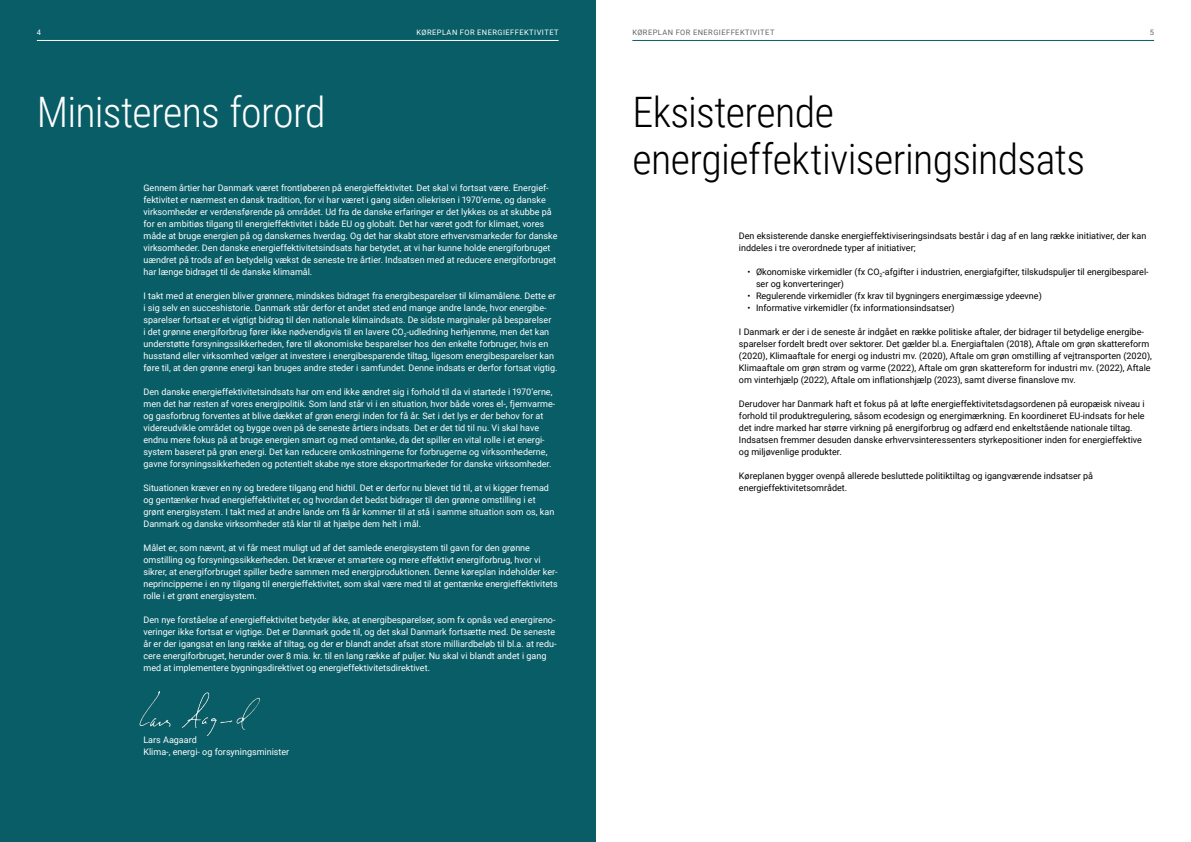
<style>
.page{position:relative;width:1191px;height:842px;background:#fff}
.page>*{position:absolute;margin:0;border:0;box-sizing:border-box;transform-origin:0 0}
.t1{font:300 42px/47px "Roboto Condensed";letter-spacing:-.015em;color:#000}
.t2{font:300 42px "Roboto Condensed";letter-spacing:-.015em;color:#fff}
.t3{font:9px/12px "Roboto";color:#fff}
.t4{font:9px/12px "Roboto";color:#000}
.t5{font:7.5px "Roboto";letter-spacing:.06em;color:#fff}
.t6{font:7.5px "Roboto";letter-spacing:.06em;color:#636466}
</style>
<div class="page">
<div style="left:0;top:0;width:595px;height:842px;background:#085d66"></div>
<img style="left:139px;top:691px;width:121px;height:45px">
<hr style="left:632px;top:40px;width:522px;height:1px;background:#085d66">
<hr style="left:37px;top:40px;width:521px;height:1px;background:#fff">
<p class="t5" style="left:37px;top:27px;width:6px">4</p>
<p class="t5" style="left:416px;top:27px;width:143px">KØREPLAN FOR ENERGIEFFEKTIVITET</p>
<p class="t6" style="left:632px;top:27px;width:143px">KØREPLAN FOR ENERGIEFFEKTIVITET</p>
<p class="t6" style="left:1149px;top:27px;width:6px">5</p>
<h1 class="t2" style="left:37px;top:83px;width:290px">Ministerens forord</h1>
<p class="t3" style="left:143px;top:182px;width:415px">Gennem årtier har Danmark været frontløberen på energieffektivitet. Det skal vi fortsat være. Energief&shy;fektivitet er nærmest en dansk tradition, for vi har været i gang siden oliekrisen i 1970’erne, og danske virksomheder er verdensførende på området. Ud fra de danske erfaringer er det lykkes os at skubbe på for en ambitiøs tilgang til energieffektivitet i både EU og globalt. Det har været godt for klimaet, vores måde at bruge energien på og danskernes hverdag. Og det har skabt store erhvervsmarkeder for danske virksomheder. Den danske energieffektivitetsindsats har betydet, at vi har kunne holde energiforbruget uændret på trods af en betydelig vækst de seneste tre årtier. Indsatsen med at reducere energiforbruget har længe bidraget til de danske klimamål.</p>
<p class="t3" style="left:143px;top:290px;width:415px">I takt med at energien bliver grønnere, mindskes bidraget fra energibesparelser til klimamålene. Dette er i sig selv en succeshistorie. Danmark står derfor et andet sted end mange andre lande, hvor energibe&shy;sparelser fortsat er et vigtigt bidrag til den nationale klimaindsats. De sidste marginaler på besparelser<br>i det grønne energiforbrug fører ikke nødvendigvis til en lavere CO<sub>2</sub>-udledning herhjemme, men det kan understøtte forsyningssikkerheden, føre til økonomiske besparelser hos den enkelte forbruger, hvis en husstand eller virksomhed vælger at investere i energibesparende tiltag, ligesom energibesparelser kan føre til, at den grønne energi kan bruges andre steder i samfundet. Denne indsats er derfor fortsat vigtig.</p>
<p class="t3" style="left:143px;top:386px;width:413px">Den danske energieffektivitetsindsats har om end ikke ændret sig i forhold til da vi startede i 1970’erne, men det har resten af vores energipolitik. Som land står vi i en situation, hvor både vores el-, fjernvarme&shy;og gasforbrug forventes at blive dækket af grøn energi inden for få år. Set i det lys er der behov for at videreudvikle området og bygge oven på de seneste årtiers indsats. Det er det tid til nu. Vi skal have endnu mere fokus på at bruge energien smart og med omtanke, da det spiller en vital rolle i et energi&shy;system baseret på grøn energi. Det kan reducere omkostningerne for forbrugerne og virksomhederne, gavne forsyningssikkerheden og potentielt skabe nye store eksportmarkeder for danske virksomheder.</p>
<p class="t3" style="left:143px;top:482px;width:412px">Situationen kræver en ny og bredere tilgang end hidtil. Det er derfor nu blevet tid til, at vi kigger fremad og gentænker hvad energieffektivitet er, og hvordan det bedst bidrager til den grønne omstilling i et grønt energisystem. I takt med at andre lande om få år kommer til at stå i samme situation som os, kan Danmark og danske virksomheder stå klar til at hjælpe dem helt i mål.</p>
<p class="t3" style="left:143px;top:542px;width:416px">Målet er, som nævnt, at vi får mest muligt ud af det samlede energisystem til gavn for den grønne omstilling og forsyningssikkerheden. Det kræver et smartere og mere effektivt energiforbrug, hvor vi sikrer, at energiforbruget spiller bedre sammen med energiproduktionen. Denne køreplan indeholder ker&shy;neprincipperne i en ny tilgang til energieffektivitet, som skal være med til at gentænke energieffektivitets rolle i et grønt energisystem.</p>
<p class="t3" style="left:143px;top:614px;width:414px">Den nye forståelse af energieffektivitet betyder ikke, at energibesparelser, som fx opnås ved energireno&shy;veringer ikke fortsat er vigtige. Det er Danmark gode til, og det skal Danmark fortsætte med. De seneste år er der igangsat en lang række af tiltag, og der er blandt andet afsat store milliardbeløb til bl.a. at redu&shy;cere energiforbruget, herunder over 8 mia. kr. til en lang række af puljer. Nu skal vi blandt andet i gang med at implementere bygningsdirektivet og energieffektivitetsdirektivet.</p>
<p class="t3" style="left:143px;top:734px;width:147px">Lars Aagaard<br>Klima-, energi- og forsyningsminister</p>
<h1 class="t1" style="left:632px;top:87px;width:454px">Eksisterende energieffektiviseringsindsats</h1>
<p class="t4" style="left:739px;top:230px;width:409px">Den eksisterende danske energieffektiviseringsindsats består i dag af en lang række initiativer, der kan inddeles i tre overordnede typer af initiativer;</p>
<p class="t4" style="left:756px;top:266px;width:394px;text-indent:-9px">• Økonomiske virkemidler (fx CO<sub>2</sub>-afgifter i industrien, energiafgifter, tilskudspuljer til energibesparel&shy;ser og konverteringer)</p>
<p class="t4" style="left:747px;top:290px;width:296px">• Regulerende virkemidler (fx krav til bygningers energimæssige ydeevne)</p>
<p class="t4" style="left:747px;top:302px;width:209px">• Informative virkemidler (fx informationsindsatser)</p>
<p class="t4" style="left:739px;top:326px;width:414px">I Danmark er der i de seneste år indgået en række politiske aftaler, der bidrager til betydelige energibe&shy;sparelser fordelt bredt over sektorer. Det gælder bl.a. Energiaftalen (2018), Aftale om grøn skattereform (2020), Klimaaftale for energi og industri mv. (2020), Aftale om grøn omstilling af vejtransporten (2020), Klimaaftale om grøn strøm og varme (2022), Aftale om grøn skattereform for industri mv. (2022), Aftale om vinterhjælp (2022), Aftale om inflationshjælp (2023), samt diverse finanslove mv.</p>
<p class="t4" style="left:739px;top:398px;width:407px">Derudover har Danmark haft et fokus på at løfte energieffektivitetsdagsordenen på europæisk niveau i forhold til produktregulering, såsom ecodesign og energimærkning. En koordineret EU-indsats for hele det indre marked har større virkning på energiforbrug og adfærd end enkeltstående nationale tiltag.<br>Indsatsen fremmer desuden danske erhvervsinteressenters styrkepositioner inden for energieffektive og miljøvenlige produkter.</p>
<p class="t4" style="left:739px;top:470px;width:356px">Køreplanen bygger ovenpå allerede besluttede politiktiltag og igangværende indsatser på energieffektivitetsområdet.</p>
</div>
